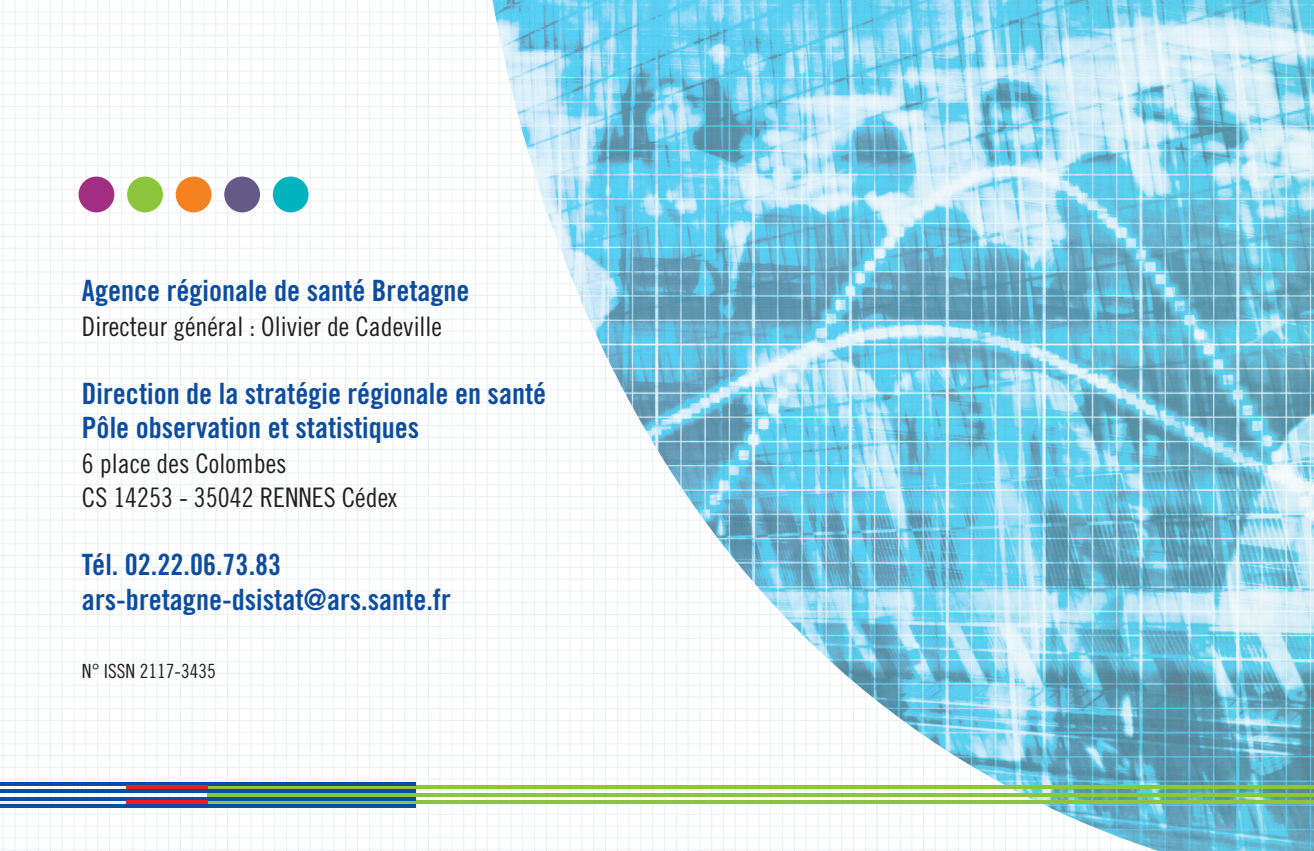
<style>
.page{position:relative;width:1314px;height:851px;background:#fff}
.page>*{position:absolute;margin:0;border:0;box-sizing:border-box;transform-origin:0 0}
.t1{font:29.4px/34.2px "Trade Gothic LT Std Bd Cn 20";color:#0d4da1}
.t2{font:27px/34.2px "Trade Gothic LT Std Cn 18";color:#231f20}
.t3{font:19.5px "Trade Gothic LT Std Cn 18";color:#231f20}
</style>
<div class="page">
<hr style="left:0;top:12px;width:1314px;height:1px;background:#ecf0f3">
<hr style="left:0;top:23px;width:1314px;height:1px;background:#ecf0f3">
<hr style="left:0;top:35px;width:1314px;height:1px;background:#ecf0f3">
<hr style="left:0;top:47px;width:1314px;height:1px;background:#ecf0f3">
<hr style="left:0;top:59px;width:1314px;height:1px;background:#ecf0f3">
<hr style="left:0;top:71px;width:1314px;height:1px;background:#ecf0f3">
<hr style="left:0;top:82px;width:1314px;height:1px;background:#ecf0f3">
<hr style="left:0;top:94px;width:1314px;height:1px;background:#ecf0f3">
<hr style="left:0;top:106px;width:1314px;height:1px;background:#ecf0f3">
<hr style="left:0;top:118px;width:1314px;height:1px;background:#ecf0f3">
<hr style="left:0;top:130px;width:1314px;height:1px;background:#ecf0f3">
<hr style="left:0;top:141px;width:1314px;height:1px;background:#ecf0f3">
<hr style="left:0;top:153px;width:1314px;height:1px;background:#ecf0f3">
<hr style="left:0;top:165px;width:1314px;height:1px;background:#ecf0f3">
<hr style="left:0;top:177px;width:1314px;height:1px;background:#ecf0f3">
<hr style="left:0;top:189px;width:1314px;height:1px;background:#ecf0f3">
<hr style="left:0;top:200px;width:1314px;height:1px;background:#ecf0f3">
<hr style="left:0;top:212px;width:1314px;height:1px;background:#ecf0f3">
<hr style="left:0;top:224px;width:1314px;height:1px;background:#ecf0f3">
<hr style="left:0;top:236px;width:1314px;height:1px;background:#ecf0f3">
<hr style="left:0;top:248px;width:1314px;height:1px;background:#ecf0f3">
<hr style="left:0;top:259px;width:1314px;height:1px;background:#ecf0f3">
<hr style="left:0;top:271px;width:1314px;height:1px;background:#ecf0f3">
<hr style="left:0;top:283px;width:1314px;height:1px;background:#ecf0f3">
<hr style="left:0;top:295px;width:1314px;height:1px;background:#ecf0f3">
<hr style="left:0;top:307px;width:1314px;height:1px;background:#ecf0f3">
<hr style="left:0;top:318px;width:1314px;height:1px;background:#ecf0f3">
<hr style="left:0;top:330px;width:1314px;height:1px;background:#ecf0f3">
<hr style="left:0;top:342px;width:1314px;height:1px;background:#ecf0f3">
<hr style="left:0;top:354px;width:1314px;height:1px;background:#ecf0f3">
<hr style="left:0;top:366px;width:1314px;height:1px;background:#ecf0f3">
<hr style="left:0;top:377px;width:1314px;height:1px;background:#ecf0f3">
<hr style="left:0;top:389px;width:1314px;height:1px;background:#ecf0f3">
<hr style="left:0;top:401px;width:1314px;height:1px;background:#ecf0f3">
<hr style="left:0;top:413px;width:1314px;height:1px;background:#ecf0f3">
<hr style="left:0;top:425px;width:1314px;height:1px;background:#ecf0f3">
<hr style="left:0;top:436px;width:1314px;height:2px;background:#ecf0f3">
<hr style="left:0;top:448px;width:1314px;height:1px;background:#ecf0f3">
<hr style="left:0;top:460px;width:1314px;height:1px;background:#ecf0f3">
<hr style="left:0;top:472px;width:1314px;height:1px;background:#ecf0f3">
<hr style="left:0;top:484px;width:1314px;height:1px;background:#ecf0f3">
<hr style="left:0;top:496px;width:1314px;height:1px;background:#ecf0f3">
<hr style="left:0;top:507px;width:1314px;height:1px;background:#ecf0f3">
<hr style="left:0;top:519px;width:1314px;height:1px;background:#ecf0f3">
<hr style="left:0;top:531px;width:1314px;height:1px;background:#ecf0f3">
<hr style="left:0;top:543px;width:1314px;height:1px;background:#ecf0f3">
<hr style="left:0;top:555px;width:1314px;height:1px;background:#ecf0f3">
<hr style="left:0;top:566px;width:1314px;height:1px;background:#ecf0f3">
<hr style="left:0;top:578px;width:1314px;height:1px;background:#ecf0f3">
<hr style="left:0;top:590px;width:1314px;height:1px;background:#ecf0f3">
<hr style="left:0;top:602px;width:1314px;height:1px;background:#ecf0f3">
<hr style="left:0;top:614px;width:1314px;height:1px;background:#ecf0f3">
<hr style="left:0;top:625px;width:1314px;height:1px;background:#ecf0f3">
<hr style="left:0;top:637px;width:1314px;height:1px;background:#ecf0f3">
<hr style="left:0;top:649px;width:1314px;height:1px;background:#ecf0f3">
<hr style="left:0;top:661px;width:1314px;height:1px;background:#ecf0f3">
<hr style="left:0;top:672px;width:1314px;height:1px;background:#ecf0f3">
<hr style="left:0;top:684px;width:1314px;height:1px;background:#ecf0f3">
<hr style="left:0;top:696px;width:1314px;height:1px;background:#ecf0f3">
<hr style="left:0;top:708px;width:1314px;height:1px;background:#ecf0f3">
<hr style="left:0;top:719px;width:1314px;height:1px;background:#ecf0f3">
<hr style="left:0;top:731px;width:1314px;height:1px;background:#ecf0f3">
<hr style="left:0;top:743px;width:1314px;height:1px;background:#ecf0f3">
<hr style="left:0;top:754px;width:1314px;height:1px;background:#ecf0f3">
<hr style="left:0;top:766px;width:1314px;height:1px;background:#ecf0f3">
<hr style="left:0;top:778px;width:1314px;height:1px;background:#ecf0f3">
<hr style="left:0;top:790px;width:1314px;height:1px;background:#ecf0f3">
<hr style="left:0;top:801px;width:1314px;height:1px;background:#ecf0f3">
<hr style="left:0;top:813px;width:1314px;height:1px;background:#ecf0f3">
<hr style="left:0;top:825px;width:1314px;height:1px;background:#ecf0f3">
<hr style="left:0;top:836px;width:1314px;height:2px;background:#ecf0f3">
<hr style="left:0;top:848px;width:1314px;height:1px;background:#ecf0f3">
<hr style="left:3px;top:0;width:1px;height:850px;background:#ecf0f3">
<hr style="left:15px;top:0;width:1px;height:850px;background:#ecf0f3">
<hr style="left:26px;top:0;width:1px;height:850px;background:#ecf0f3">
<hr style="left:38px;top:0;width:1px;height:850px;background:#ecf0f3">
<hr style="left:50px;top:0;width:1px;height:850px;background:#ecf0f3">
<hr style="left:62px;top:0;width:1px;height:850px;background:#ecf0f3">
<hr style="left:74px;top:0;width:1px;height:850px;background:#ecf0f3">
<hr style="left:85px;top:0;width:1px;height:850px;background:#ecf0f3">
<hr style="left:97px;top:0;width:1px;height:850px;background:#ecf0f3">
<hr style="left:109px;top:0;width:1px;height:850px;background:#ecf0f3">
<hr style="left:121px;top:0;width:1px;height:850px;background:#ecf0f3">
<hr style="left:133px;top:0;width:1px;height:850px;background:#ecf0f3">
<hr style="left:144px;top:0;width:1px;height:850px;background:#ecf0f3">
<hr style="left:156px;top:0;width:1px;height:850px;background:#ecf0f3">
<hr style="left:168px;top:0;width:1px;height:850px;background:#ecf0f3">
<hr style="left:180px;top:0;width:1px;height:850px;background:#ecf0f3">
<hr style="left:192px;top:0;width:1px;height:850px;background:#ecf0f3">
<hr style="left:203px;top:0;width:1px;height:850px;background:#ecf0f3">
<hr style="left:215px;top:0;width:1px;height:850px;background:#ecf0f3">
<hr style="left:227px;top:0;width:1px;height:850px;background:#ecf0f3">
<hr style="left:239px;top:0;width:1px;height:850px;background:#ecf0f3">
<hr style="left:251px;top:0;width:1px;height:850px;background:#ecf0f3">
<hr style="left:262px;top:0;width:1px;height:850px;background:#ecf0f3">
<hr style="left:274px;top:0;width:1px;height:850px;background:#ecf0f3">
<hr style="left:286px;top:0;width:1px;height:850px;background:#ecf0f3">
<hr style="left:298px;top:0;width:1px;height:850px;background:#ecf0f3">
<hr style="left:310px;top:0;width:1px;height:850px;background:#ecf0f3">
<hr style="left:321px;top:0;width:1px;height:850px;background:#ecf0f3">
<hr style="left:333px;top:0;width:1px;height:850px;background:#ecf0f3">
<hr style="left:345px;top:0;width:1px;height:850px;background:#ecf0f3">
<hr style="left:357px;top:0;width:1px;height:850px;background:#ecf0f3">
<hr style="left:369px;top:0;width:1px;height:850px;background:#ecf0f3">
<hr style="left:380px;top:0;width:1px;height:850px;background:#ecf0f3">
<hr style="left:392px;top:0;width:1px;height:850px;background:#ecf0f3">
<hr style="left:404px;top:0;width:1px;height:850px;background:#ecf0f3">
<hr style="left:416px;top:0;width:1px;height:850px;background:#ecf0f3">
<hr style="left:428px;top:0;width:1px;height:850px;background:#ecf0f3">
<hr style="left:440px;top:0;width:1px;height:850px;background:#ecf0f3">
<hr style="left:451px;top:0;width:1px;height:850px;background:#ecf0f3">
<hr style="left:463px;top:0;width:1px;height:850px;background:#ecf0f3">
<hr style="left:475px;top:0;width:1px;height:850px;background:#ecf0f3">
<img style="left:484px;top:0;width:830px;height:850px">
<div style="left:79px;top:176px;width:35px;height:36px;background:#a22e81;border-radius:50%"></div>
<div style="left:127px;top:176px;width:36px;height:36px;background:#8bc63e;border-radius:50%"></div>
<div style="left:176px;top:176px;width:35px;height:36px;background:#f58220;border-radius:50%"></div>
<div style="left:224px;top:176px;width:36px;height:36px;background:#645a87;border-radius:50%"></div>
<div style="left:273px;top:176px;width:36px;height:36px;background:#00b3bd;border-radius:50%"></div>
<hr style="left:136px;top:785px;width:1178px;height:3px;background:#8bc63e">
<svg style="left:208px;top:792px;width:1106px;height:4px;background:#92c665"></svg>
<hr style="left:180px;top:800px;width:1134px;height:3px;background:#8bc63e">
<svg style="left:0;top:803px;width:416px;height:4px;background:#396795"></svg>
<svg style="left:0;top:788px;width:416px;height:4px;background:#3a6795"></svg>
<svg style="left:0;top:781px;width:416px;height:4px;fill:#0d4da1"></svg>
<svg style="left:0;top:796px;width:416px;height:4px;background:#3a72a0"></svg>
<hr style="left:126px;top:785px;width:81px;height:3px;background:#ee1d23">
<hr style="left:126px;top:800px;width:81px;height:3px;background:#ee1d23">
<p class="t1" style="left:82px;top:273px;width:389px">Agence régionale de santé Bretagne</p>
<p class="t2" style="left:82px;top:308px;width:361px">Directeur général : Olivier de Cadeville</p>
<p class="t1" style="left:82px;top:376px;width:466px">Direction de la stratégie régionale en santé<br>Pôle observation et statistiques</p>
<p class="t2" style="left:82px;top:445px;width:317px">6 place des Colombes<br>CS 14253 - 35042 RENNES Cédex</p>
<p class="t1" style="left:82px;top:547px;width:370px">Tél. 02.22.06.73.83 ars-bretagne-dsistat@ars.sante.fr</p>
<p class="t3" style="left:82px;top:659px;width:135px">N° ISSN 2117-3435</p>
</div>
